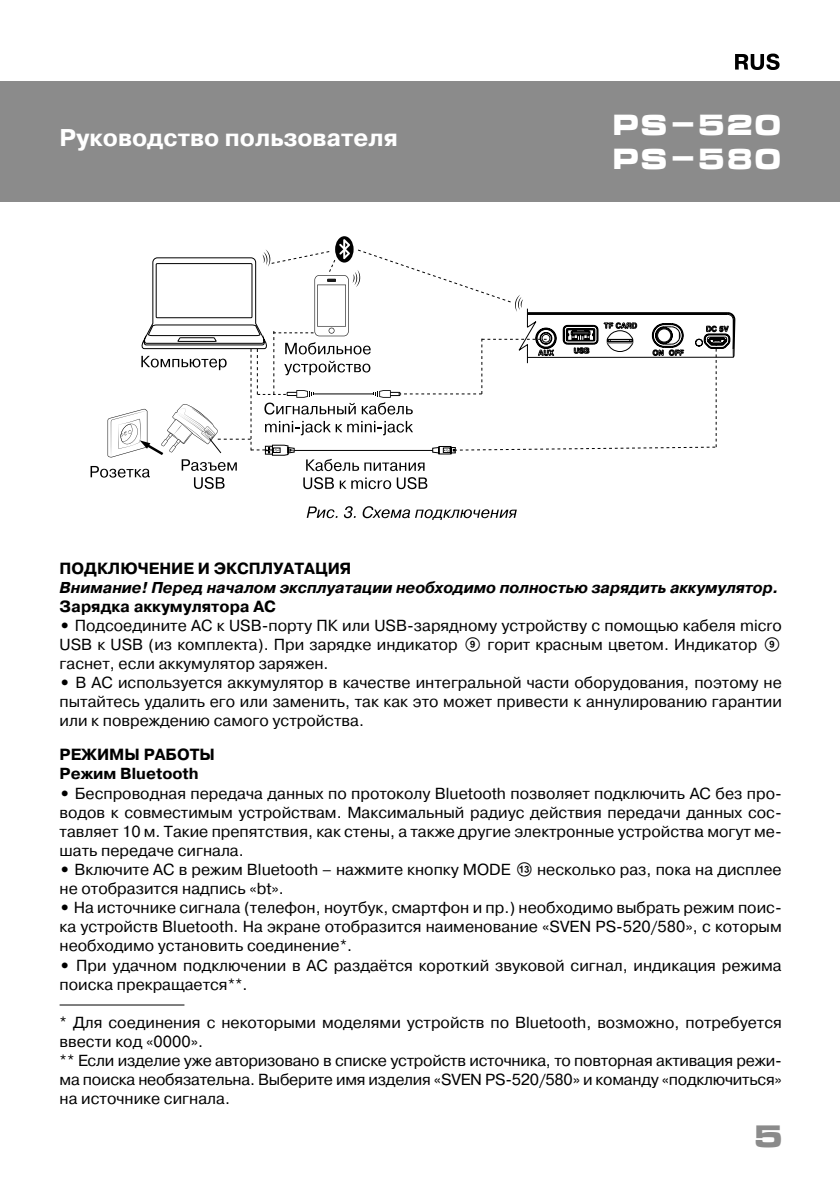
<style>
.page{position:relative;width:840px;height:1191px;background:#fff}
.page>*{position:absolute;margin:0;border:0;box-sizing:border-box;transform-origin:0 0}
.t1{font:700 30px "Micra";color:#8b8b8b}
.t2{font:700 28.2px/34px "Micra";color:#fff}
.t3{font:700 24.2px "Pragmatica";color:#fff}
.t4{font:700 16.2px "Pragmatica";color:#000}
.t5{font:16px/19px "Pragmatica";color:#000;text-align:justify}
.t6{font:700 16px "Pragmatica";color:#000}
.t7{font:italic 700 15.8px "Pragmatica";color:#000}
.s1{font-weight:700}
.s2{font-family:"SVEN"}
</style>
<div class="page">
<svg style="left:735px;top:54px;width:44px;height:16px"></svg>
<div style="left:0;top:81px;width:839px;height:121px;background:#8b8b8b"></div>
<hr style="left:60px;top:1004px;width:124px;height:1px;background:#000">
<svg style="left:335px;top:236px;width:18px;height:26px"></svg>
<svg style="left:306px;top:506px;width:31px;height:12px"></svg>
<svg style="left:344px;top:506px;width:11px;height:12px"></svg>
<svg style="left:362px;top:506px;width:154px;height:14px"></svg>
<svg style="left:90px;top:239px;width:644px;height:250px"></svg>
<h3 class="t3" style="left:60px;top:122px;width:339px">Руководство пользователя</h3>
<h2 class="t2" style="left:611px;top:108px;width:172px">PS-520<br>PS-580</h2>
<p class="t4" style="left:60px;top:558px;width:293px">ПОДКЛЮЧЕНИЕ И ЭКСПЛУАТАЦИЯ</p>
<p class="t7" style="left:60px;top:577px;width:720px">Внимание! Перед началом эксплуатации необходимо полностью зарядить аккумулятор.</p>
<p class="t4" style="left:60px;top:596px;width:218px">Зарядка аккумулятора АС</p>
<p class="t5" style="left:60px;top:616px;width:723px"><span class="s1">•</span> Подсоедините АС к USB-порту ПК или USB-зарядному устройству с помощью кабеля micro USB к USB (из комплекта). При зарядке индикатор <span class="s2">i</span> горит красным цветом. Индикатор <span class="s2">i </span>гаснет, если аккумулятор заряжен.</p>
<p class="t5" style="left:60px;top:674px;width:723px"><span class="s1">•</span> В АС используется аккумулятор в качестве интегральной части оборудования, поэтому не пытайтесь удалить его или заменить, так как это может привести к аннулированию гарантии или к повреждению самого устройства.</p>
<p class="t4" style="left:60px;top:744px;width:157px">РЕЖИМЫ РАБОТЫ</p>
<p class="t6" style="left:60px;top:763px;width:140px">Режим Bluetooth</p>
<p class="t5" style="left:60px;top:784px;width:723px"><span class="s1">•</span> Беспроводная передача данных по протоколу Bluetooth позволяет подключить АС без про&shy;водов к совместимым устройствам. Максимальный радиус действия передачи данных сос&shy;тавляет 10 м. Такие препятствия, как стены, а также другие электронные устройства могут ме&shy;шать передаче сигнала.</p>
<p class="t5" style="left:60px;top:860px;width:723px"><span class="s1">•</span> Включите АС в режим Bluetooth – нажмите кнопку МODE <span class="s2">m</span> несколько раз, пока на дисплее не отобразится надпись «bt».</p>
<p class="t5" style="left:60px;top:898px;width:723px"><span class="s1">•</span> На источнике сигнала (телефон, ноутбук, смартфон и пр.) необходимо выбрать режим поис&shy;ка устройств Bluetooth. На экране отобразится наименование «SVEN PS-520/580», с которым необходимо установить соединение*.</p>
<p class="t5" style="left:60px;top:956px;width:723px"><span class="s1">•</span> При удачном подключении в АС раздаётся короткий звуковой сигнал, индикация режима поиска прекращается**.</p>
<p class="t5" style="left:60px;top:1013px;width:723px;text-align:left">* Для соединения с некоторыми моделями устройств по Bluetooth, возможно, потребуется ввести код «0000».<br>** Если изделие уже авторизовано в списке устройств источника, то повторная активация режи&shy;ма поиска необязательна. Выберите имя изделия «SVEN PS-520/580» и команду «подключиться» на источнике сигнала.</p>
<h1 class="t1" style="left:752px;top:1120px;width:32px">5</h1>
</div>
